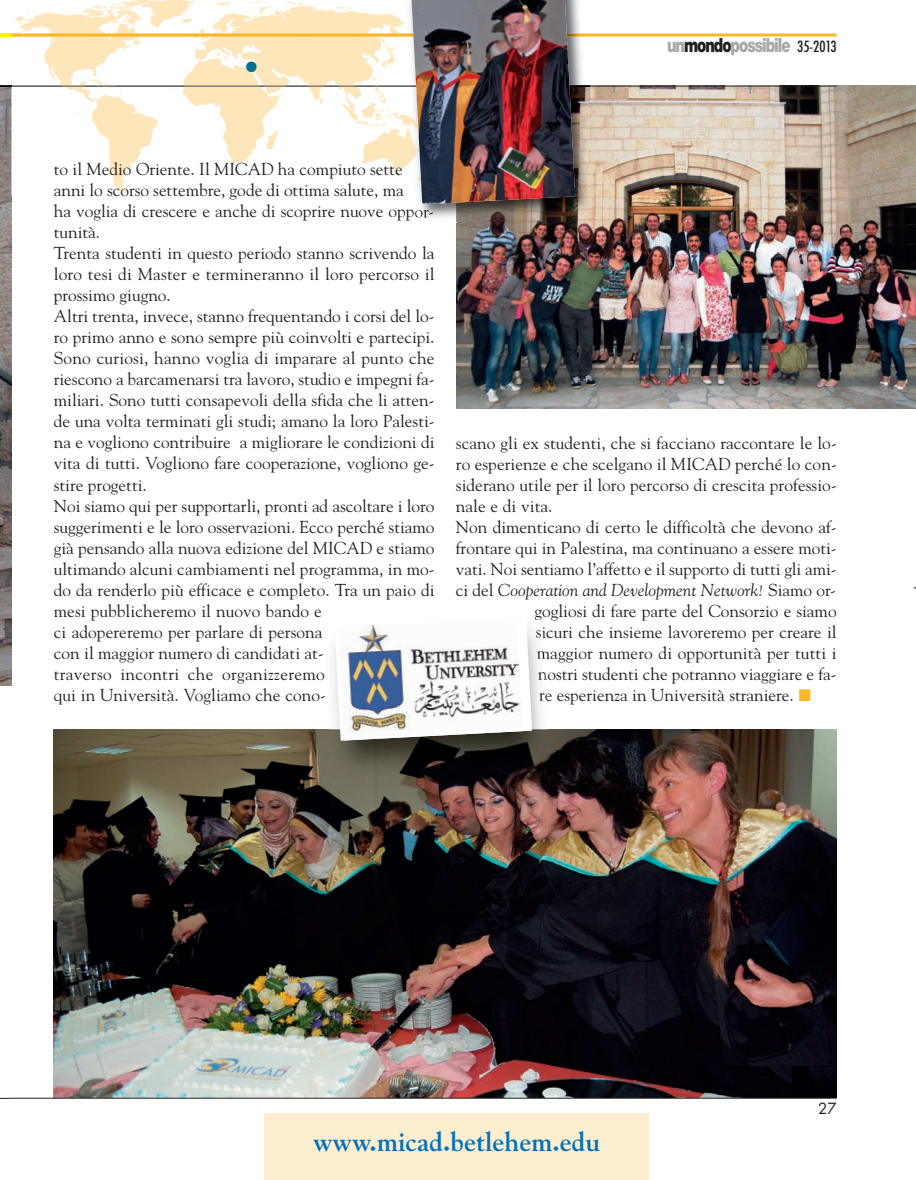
<style>
.page{position:relative;width:916px;height:1180px;background:#fff}
.page>*{position:absolute;margin:0;border:0;box-sizing:border-box;transform-origin:0 0}
.t1{font:48px "Helvetica";color:#006e93}
.t2{font:700 27px "Goudy";color:#0072bc}
.t3{font:900 19.5px "Helvetica Neue";letter-spacing:-.065em;color:#a8a9ad;scale:.75 1}
.t4{font:17.25px/21px "Goudy";color:#231f20}
.t5{font:italic 17.25px "Goudy";color:#231f20}
.t6{font:15px "Futura";color:#231f20}
.s1{color:#231f20}
.s2{font-family:"Futura";font-weight:400;font-stretch:condensed;font-size:15px;color:#231f20}
.s3{font-style:normal}
.s4{color:#fcb729}
</style>
<div class="page">
<img style="left:54px;top:729px;width:782px;height:368px">
<img style="left:0;top:196px;width:11px;height:489px">
<img style="left:456px;top:86px;width:459px;height:323px">
<hr style="left:12px;top:34px;width:824px;height:3px;background:#fcb729">
<hr style="left:11px;top:86px;width:825px;height:1px;background:#231f20">
<img style="left:0;top:87px;width:408px;height:109px">
<img style="left:0;top:37px;width:406px;height:49px">
<img style="left:0;top:0;width:403px;height:34px">
<img style="left:12px;top:34px;width:574px;height:3px">
<img style="left:12px;top:86px;width:394px;height:1px">
<svg style="left:0;top:34px;width:12px;height:3px"></svg>
<svg style="left:0;top:86px;width:12px;height:1px"></svg>
<img style="left:406px;top:37px;width:183px;height:50px">
<img style="left:575px;top:0;width:11px;height:34px">
<img style="left:575px;top:87px;width:20px;height:135px">
<img style="left:408px;top:86px;width:3px;height:78px">
<img style="left:403px;top:0;width:8px;height:34px">
<svg style="left:415px;top:204px;width:160px;height:18px;background:#7c726b"></svg>
<img style="left:411px;top:0;width:164px;height:204px">
<hr style="left:10px;top:1097px;width:826px;height:1px;background:#231f20">
<div style="left:264px;top:1113px;width:384px;height:67px;background:#feeed0"></div>
<img style="left:329px;top:729px;width:221px;height:50px">
<svg style="left:334px;top:613px;width:213px;height:127px"></svg>
<img style="left:339px;top:618px;width:183px;height:122px">
<hr style="left:0;top:567px;width:1px;height:42px;background:#000">
<svg style="left:0;top:580px;width:2px;height:16px"></svg>
<hr style="left:915px;top:567px;width:1px;height:42px;background:#000">
<svg style="left:913px;top:580px;width:3px;height:16px"></svg>
<h1 class="t1" style="left:243px;top:39px;width:18px">•</h1>
<p class="t3" style="left:667px;top:38px;width:228px">un<span class="s1">mondo</span>possibile <span class="s2">35-2013</span></p>
<p class="t4" style="left:54px;top:159px;width:382px">to il Medio Oriente. Il MICAD ha compiuto sette anni lo scorso settembre, gode di ottima salute, ma<br>ha voglia di crescere e anche di scoprire nuove oppor&shy;tunità.<br>Trenta studenti in questo periodo stanno scrivendo la loro tesi di Master e termineranno il loro percorso il prossimo giugno.<br>Altri trenta, invece, stanno frequentando i corsi del lo&shy;ro primo anno e sono sempre più coinvolti e partecipi.<br>Sono curiosi, hanno voglia di imparare al punto che riescono a barcamenarsi tra lavoro, studio e impegni fa&shy;miliari. Sono tutti consapevoli della sfida che li atten&shy;de una volta terminati gli studi; amano la loro Palesti&shy;na e vogliono contribuire a migliorare le condizioni di vita di tutti. Vogliono fare cooperazione, vogliono ge&shy;stire progetti.<br>Noi siamo qui per supportarli, pronti ad ascoltare i loro suggerimenti e le loro osservazioni. Ecco perché stiamo già pensando alla nuova edizione del MICAD e stiamo ultimando alcuni cambiamenti nel programma, in mo&shy;do da renderlo più efficace e completo. Tra un paio di mesi pubblicheremo il nuovo bando e<br>ci adopereremo per parlare di persona<br>con il maggior numero di candidati at-<br>traverso incontri che organizzeremo<br>qui in Università. Vogliamo che cono-</p>
<p class="t4" style="left:456px;top:432px;width:382px">scano gli ex studenti, che si facciano raccontare le lo-</p>
<p class="t4" style="left:456px;top:453px;width:382px">ro esperienze e che scelgano il MICAD perché lo con-</p>
<p class="t4" style="left:456px;top:474px;width:382px">siderano utile per il loro percorso di crescita professio-</p>
<p class="t4" style="left:456px;top:495px;width:98px">nale e di vita.</p>
<p class="t4" style="left:456px;top:516px;width:382px">Non dimenticano di certo le difficoltà che devono af-</p>
<p class="t4" style="left:456px;top:537px;width:382px">frontare qui in Palestina, ma continuano a essere moti-</p>
<p class="t4" style="left:456px;top:558px;width:382px">vati. Noi sentiamo l’affetto e il supporto di tutti gli ami-</p>
<p class="t5" style="left:456px;top:579px;width:381px"><span class="s3">ci del</span> Cooperation and Development Network! <span class="s3">Siamo or-</span></p>
<p class="t4" style="left:534px;top:600px;width:303px">gogliosi di fare parte del Consorzio e siamo</p>
<p class="t4" style="left:535px;top:621px;width:302px">sicuri che insieme lavoreremo per creare il</p>
<p class="t4" style="left:536px;top:642px;width:301px">maggior numero di opportunità per tutti i</p>
<p class="t4" style="left:538px;top:663px;width:300px">nostri studenti che potranno viaggiare e fa-</p>
<p class="t4" style="left:539px;top:684px;width:273px">re esperienza in Università straniere. <span class="s4">■</span></p>
<p class="t6" style="left:818px;top:1101px;width:20px">27</p>
<h2 class="t2" style="left:313px;top:1125px;width:289px">www.micad.betlehem.edu</h2>
</div>
